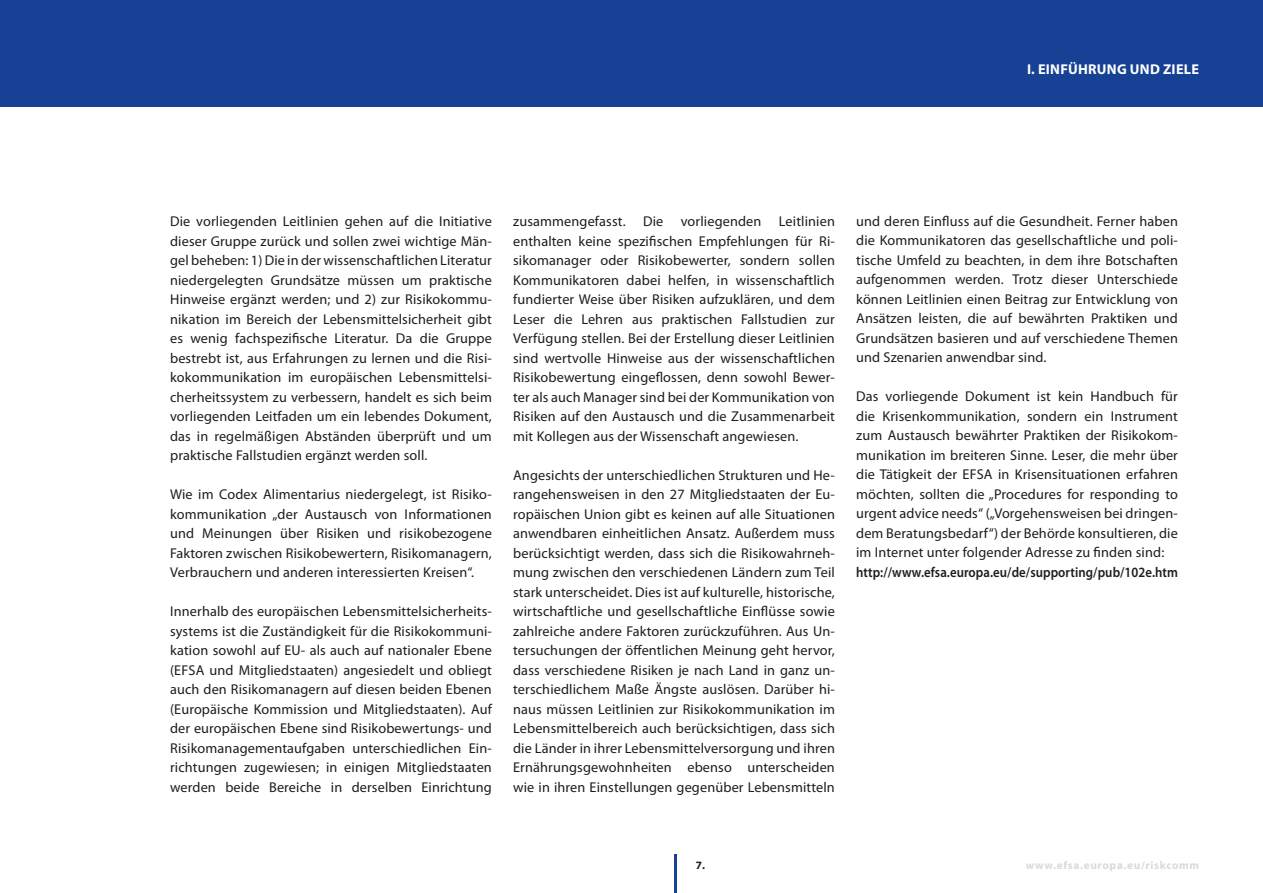
<style>
.page{position:relative;width:1263px;height:893px;background:#fff}
.page>*{position:absolute;margin:0;border:0;box-sizing:border-box;transform-origin:0 0}
.t1{font:14.25px/19.5px "Myriad Pro";letter-spacing:.01em;color:#1d1d1b;text-align:justify}
.t2{font:600 14.25px "Myriad Pro";letter-spacing:.005em;color:#1d1d1b;scale:.9 1}
.t3{font:700 14.25px "Myriad Pro";letter-spacing:.02em;color:#fff}
.t4{font:700 11.25px "Myriad Pro";letter-spacing:.06em;color:#dadada}
.t5{font:700 11.25px "Myriad Pro";color:#1d1d1b}
</style>
<div class="page">
<div style="left:0;top:0;width:1263px;height:106px;background:#164194"></div>
<hr style="left:674px;top:855px;width:2px;height:38px;background:#164194">
<p class="t3" style="left:1027px;top:60px;width:172px">I. Einführung und Ziele</p>
<p class="t1" style="left:170px;top:212px;width:323px">Die vorliegenden Leitlinien gehen auf die Initiative dieser Gruppe zurück und sollen zwei wichtige Män&shy;gel beheben: 1) Die in der wissenschaftlichen Literatur niedergelegten Grundsätze müssen um praktische Hinweise ergänzt werden; und 2) zur Risikokommu&shy;nikation im Bereich der Lebensmittelsicherheit gibt es wenig fachspezifische Literatur. Da die Gruppe bestrebt ist, aus Erfahrungen zu lernen und die Risi&shy;kokommunikation im europäischen Lebensmittelsi&shy;cherheitssystem zu verbessern, handelt es sich beim vorliegenden Leitfaden um ein lebendes Dokument, das in regelmäßigen Abständen überprüft und um praktische Fallstudien ergänzt werden soll.</p>
<p class="t1" style="left:170px;top:484px;width:323px">Wie im Codex Alimentarius niedergelegt, ist Risiko&shy;kommunikation „der Austausch von Informationen und Meinungen über Risiken und risikobezogene Faktoren zwischen Risikobewertern, Risikomanagern, Verbrauchern und anderen interessierten Kreisen“.</p>
<p class="t1" style="left:170px;top:601px;width:323px">Innerhalb des europäischen Lebensmittelsicherheits&shy;systems ist die Zuständigkeit für die Risikokommuni&shy;kation sowohl auf EU- als auch auf nationaler Ebene (EFSA und Mitgliedstaaten) angesiedelt und obliegt auch den Risikomanagern auf diesen beiden Ebenen (Europäische Kommission und Mitgliedstaaten). Auf der europäischen Ebene sind Risikobewertungs- und Risikomanagementaufgaben unterschiedlichen Ein&shy;richtungen zugewiesen; in einigen Mitgliedstaaten werden beide Bereiche in derselben Einrichtung</p>
<p class="t1" style="left:513px;top:211px;width:323px">zusammengefasst. Die vorliegenden Leitlinien enthalten keine spezifischen Empfehlungen für Ri&shy;sikomanager oder Risikobewerter, sondern sollen Kommunikatoren dabei helfen, in wissenschaftlich fundierter Weise über Risiken aufzuklären, und dem Leser die Lehren aus praktischen Fallstudien zur Verfügung stellen. Bei der Erstellung dieser Leitlinien sind wertvolle Hinweise aus der wissenschaftlichen Risikobewertung eingeflossen, denn sowohl Bewer&shy;ter als auch Manager sind bei der Kommunikation von Risiken auf den Austausch und die Zusammenarbeit mit Kollegen aus der Wissenschaft angewiesen.</p>
<p class="t1" style="left:513px;top:465px;width:323px">Angesichts der unterschiedlichen Strukturen und He&shy;rangehensweisen in den 27 Mitgliedstaaten der Eu&shy;ropäischen Union gibt es keinen auf alle Situationen anwendbaren einheitlichen Ansatz. Außerdem muss berücksichtigt werden, dass sich die Risikowahrneh&shy;mung zwischen den verschiedenen Ländern zum Teil stark unterscheidet. Dies ist auf kulturelle, historische, wirtschaftliche und gesellschaftliche Einflüsse sowie zahlreiche andere Faktoren zurückzuführen. Aus Un&shy;tersuchungen der öffentlichen Meinung geht hervor, dass verschiedene Risiken je nach Land in ganz un&shy;terschiedlichem Maße Ängste auslösen. Darüber hi&shy;naus müssen Leitlinien zur Risikokommunikation im Lebensmittelbereich auch berücksichtigen, dass sich die Länder in ihrer Lebensmittelversorgung und ihren Ernährungsgewohnheiten ebenso unterscheiden wie in ihren Einstellungen gegenüber Lebensmitteln</p>
<p class="t1" style="left:856px;top:211px;width:323px">und deren Einfluss auf die Gesundheit. Ferner haben die Kommunikatoren das gesellschaftliche und poli&shy;tische Umfeld zu beachten, in dem ihre Botschaften aufgenommen werden. Trotz dieser Unterschiede können Leitlinien einen Beitrag zur Entwicklung von Ansätzen leisten, die auf bewährten Praktiken und Grundsätzen basieren und auf verschiedene Themen und Szenarien anwendbar sind.</p>
<p class="t1" style="left:856px;top:387px;width:323px">Das vorliegende Dokument ist kein Handbuch für die Krisenkommunikation, sondern ein Instrument zum Austausch bewährter Praktiken der Risikokom&shy;munikation im breiteren Sinne. Leser, die mehr über die Tätigkeit der EFSA in Krisensituationen erfahren möchten, sollten die „Procedures for responding to urgent advice needs“ („Vorgehensweisen bei dringen&shy;dem Beratungsbedarf“) der Behörde konsultieren, die im Internet unter folgender Adresse zu finden sind:</p>
<p class="t2" style="left:856px;top:563px;width:359px">http://www.efsa.europa.eu/de/supporting/pub/102e.htm</p>
<p class="t5" style="left:696px;top:858px;width:11px">7.</p>
<p class="t4" style="left:1026px;top:858px;width:175px">www.efsa.europa.eu/riskcomm</p>
</div>
